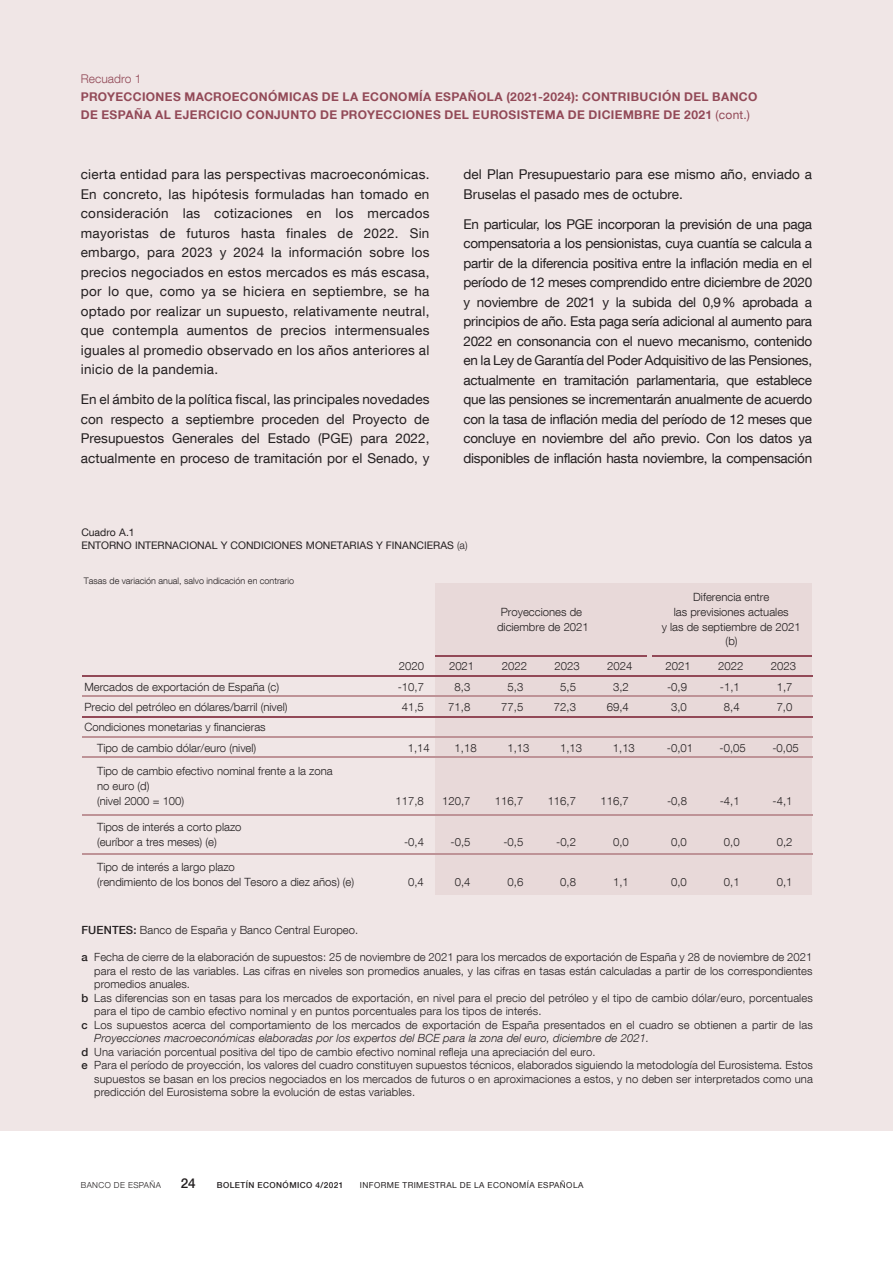
<style>
.page{position:relative;width:893px;height:1263px;background:#fff}
.page>*{position:absolute;margin:0;border:0;box-sizing:border-box;transform-origin:0 0}
.Texto_recuadro{font:13.5px/19.5px "Bd E Neue Helvetica";letter-spacing:.005em;color:#231f20;text-align:justify}
.t1{font:500 13.5px "Bd E Neue Helvetica";color:#231f20}
.t2{font:700 12px/18px "Bd E Neue Helvetica";letter-spacing:.03em;color:#924957}
.t3{font:300 12px "Bd E Neue Helvetica";letter-spacing:.005em;color:#924957}
.t4{font:300 11.4px/15px "Bd E Neue Helvetica";color:#231f20;text-align:center}
.t5{font:300 11.25px "Bd E Neue Helvetica";letter-spacing:.01em;color:#231f20}
.t6{font:italic 300 11.25px "Bd E Neue Helvetica";letter-spacing:.01em;color:#231f20}
.t7{font:10.5px/12.6px "Bd E Neue Helvetica";color:#231f20}
.t8{font:300 9px "Bd E Neue Helvetica";color:#231f20}
.t9{font:8.25px "Bd E Neue Helvetica";letter-spacing:.05em;color:#231f20}
.t10{font:500 8.25px "Bd E Neue Helvetica";letter-spacing:.05em;color:#231f20}
.t11{font:300 8.25px "Bd E Neue Helvetica";letter-spacing:.05em;color:#231f20}
.s1{font-weight:400}
.s2{font-weight:300}
.s3{font-weight:500}
</style>
<div class="page">
<div style="left:0;top:0;width:893px;height:1131px;background:#f0e6e6"></div>
<div style="left:436px;top:583px;width:376px;height:312px;background:#e8d9d9"></div>
<hr style="left:436px;top:655px;width:211px;height:1px;background:#924957">
<hr style="left:652px;top:655px;width:160px;height:1px;background:#924957">
<hr style="left:82px;top:675px;width:730px;height:2px;background:#924957">
<hr style="left:82px;top:696px;width:730px;height:1px;background:#be9397">
<hr style="left:82px;top:716px;width:730px;height:1px;background:#924957">
<hr style="left:82px;top:736px;width:730px;height:2px;background:#be9397">
<hr style="left:82px;top:757px;width:730px;height:1px;background:#be9397">
<hr style="left:82px;top:814px;width:730px;height:1px;background:#be9397">
<hr style="left:82px;top:854px;width:730px;height:1px;background:#be9397">
<p class="t3" style="left:81px;top:72px;width:62px">Recuadro 1</p>
<p class="t2" style="left:81px;top:88px;width:678px">PROYECCIONES MACROECONÓMICAS DE LA ECONOMÍA ESPAÑOLA (2021-2024): CONTRIBUCIÓN DEL BANCO<br>DE ESPAÑA AL EJERCICIO CONJUNTO DE PROYECCIONES DEL EUROSISTEMA DE DICIEMBRE DE 2021 <span class="s1">(cont.)</span></p>
<p class="Texto_recuadro" style="left:81px;top:164px;width:350px">cierta entidad para las perspectivas macroeconómicas.<br>En concreto, las hipótesis formuladas han tomado en consideración las cotizaciones en los mercados mayoristas de futuros hasta finales de 2022. Sin embargo, para 2023 y 2024 la información sobre los precios negociados en estos mercados es más escasa, por lo que, como ya se hiciera en septiembre, se ha optado por realizar un supuesto, relativamente neutral, que contempla aumentos de precios intermensuales iguales al promedio observado en los años anteriores al inicio de la pandemia.</p>
<p class="Texto_recuadro" style="left:81px;top:390px;width:350px">En el ámbito de la política fiscal, las principales novedades con respecto a septiembre proceden del Proyecto de Presupuestos Generales del Estado (PGE) para 2022, actualmente en proceso de tramitación por el Senado, y</p>
<p class="Texto_recuadro" style="left:463px;top:164px;width:350px">del Plan Presupuestario para ese mismo año, enviado a<br>Bruselas el pasado mes de octubre.</p>
<p class="Texto_recuadro" style="left:463px;top:214px;width:350px">En particular, los PGE incorporan la previsión de una paga compensatoria a los pensionistas, cuya cuantía se calcula a partir de la diferencia positiva entre la inflación media en el período de 12 meses comprendido entre diciembre de 2020 y noviembre de 2021 y la subida del 0,9% aprobada a principios de año. Esta paga sería adicional al aumento para 2022 en consonancia con el nuevo mecanismo, contenido en la Ley de Garantía del Poder Adquisitivo de las Pensiones, actualmente en tramitación parlamentaria, que establece que las pensiones se incrementarán anualmente de acuerdo con la tasa de inflación media del período de 12 meses que concluye en noviembre del año previo. Con los datos ya disponibles de inflación hasta noviembre, la compensación</p>
<p class="t7" style="left:81px;top:526px;width:388px">Cuadro A.1<br>ENTORNO INTERNACIONAL Y CONDICIONES MONETARIAS Y FINANCIERAS <span class="s2">(a)</span></p>
<p class="t8" style="left:84px;top:575px;width:212px">Tasas de variación anual, salvo indicación en contrario</p>
<p class="t4" style="left:497px;top:604px;width:93px">Proyecciones de diciembre de 2021</p>
<p class="t4" style="left:662px;top:589px;width:141px">Diferencia entre<br>las previsiones actuales<br>y las de septiembre de 2021 (b)</p>
<p class="t4" style="left:399px;top:658px;width:27px">2020</p>
<p class="t4" style="left:449px;top:658px;width:27px">2021</p>
<p class="t4" style="left:502px;top:658px;width:27px">2022</p>
<p class="t4" style="left:554px;top:658px;width:27px">2023</p>
<p class="t4" style="left:607px;top:658px;width:27px">2024</p>
<p class="t4" style="left:665px;top:658px;width:27px">2021</p>
<p class="t4" style="left:718px;top:658px;width:27px">2022</p>
<p class="t4" style="left:771px;top:658px;width:27px">2023</p>
<p class="t4" style="left:84px;top:679px;width:196px">Mercados de exportación de España (c)</p>
<p class="t4" style="left:398px;top:679px;width:28px">-10,7</p>
<p class="t4" style="left:455px;top:679px;width:17px">8,3</p>
<p class="t4" style="left:508px;top:679px;width:17px">5,3</p>
<p class="t4" style="left:560px;top:679px;width:17px">5,5</p>
<p class="t4" style="left:613px;top:679px;width:17px">3,2</p>
<p class="t4" style="left:667px;top:679px;width:21px">-0,9</p>
<p class="t4" style="left:720px;top:679px;width:21px">-1,1</p>
<p class="t4" style="left:777px;top:679px;width:17px">1,7</p>
<p class="t4" style="left:84px;top:699px;width:205px">Precio del petróleo en dólares/barril (nivel)</p>
<p class="t4" style="left:402px;top:699px;width:24px">41,5</p>
<p class="t4" style="left:448px;top:699px;width:24px">71,8</p>
<p class="t4" style="left:501px;top:699px;width:24px">77,5</p>
<p class="t4" style="left:554px;top:699px;width:24px">72,3</p>
<p class="t4" style="left:607px;top:699px;width:24px">69,4</p>
<p class="t4" style="left:671px;top:699px;width:17px">3,0</p>
<p class="t4" style="left:724px;top:699px;width:17px">8,4</p>
<p class="t4" style="left:777px;top:699px;width:17px">7,0</p>
<p class="t4" style="left:84px;top:717px;width:183px;line-height:20.4px">Condiciones monetarias y financieras<br>Tipo de cambio dólar/euro (nivel)</p>
<p class="t4" style="left:408px;top:740px;width:24px">1,14</p>
<p class="t4" style="left:455px;top:740px;width:24px">1,18</p>
<p class="t4" style="left:507px;top:740px;width:24px">1,13</p>
<p class="t4" style="left:560px;top:740px;width:24px">1,13</p>
<p class="t4" style="left:613px;top:740px;width:24px">1,13</p>
<p class="t4" style="left:667px;top:740px;width:28px">-0,01</p>
<p class="t4" style="left:720px;top:740px;width:28px">-0,05</p>
<p class="t4" style="left:772px;top:740px;width:28px">-0,05</p>
<p class="t4" style="left:97px;top:764px;width:237px;text-align:left">Tipo de cambio efectivo nominal frente a la zona no euro (d)<br>(nivel 2000 = 100)</p>
<p class="t4" style="left:97px;top:820px;width:146px;text-align:left">Tipos de interés a corto plazo (euríbor a tres meses) (e)</p>
<p class="t4" style="left:97px;top:860px;width:259px;text-align:left">Tipo de interés a largo plazo<br>(rendimiento de los bonos del Tesoro a diez años) (e)</p>
<p class="t4" style="left:396px;top:793px;width:30px">117,8</p>
<p class="t4" style="left:442px;top:793px;width:30px">120,7</p>
<p class="t4" style="left:495px;top:793px;width:30px">116,7</p>
<p class="t4" style="left:548px;top:793px;width:30px">116,7</p>
<p class="t4" style="left:600px;top:793px;width:30px">116,7</p>
<p class="t4" style="left:667px;top:793px;width:21px">-0,8</p>
<p class="t4" style="left:720px;top:793px;width:21px">-4,1</p>
<p class="t4" style="left:772px;top:793px;width:21px">-4,1</p>
<p class="t4" style="left:404px;top:835px;width:21px">-0,4</p>
<p class="t4" style="left:451px;top:835px;width:21px">-0,5</p>
<p class="t4" style="left:503px;top:835px;width:21px">-0,5</p>
<p class="t4" style="left:556px;top:835px;width:21px">-0,2</p>
<p class="t4" style="left:613px;top:835px;width:17px">0,0</p>
<p class="t4" style="left:671px;top:835px;width:17px">0,0</p>
<p class="t4" style="left:724px;top:835px;width:17px">0,0</p>
<p class="t4" style="left:777px;top:835px;width:17px">0,2</p>
<p class="t4" style="left:408px;top:874px;width:17px">0,4</p>
<p class="t4" style="left:455px;top:874px;width:17px">0,4</p>
<p class="t4" style="left:508px;top:874px;width:17px">0,6</p>
<p class="t4" style="left:560px;top:874px;width:17px">0,8</p>
<p class="t4" style="left:613px;top:874px;width:17px">1,1</p>
<p class="t4" style="left:671px;top:874px;width:17px">0,0</p>
<p class="t4" style="left:724px;top:874px;width:17px">0,1</p>
<p class="t4" style="left:777px;top:874px;width:17px">0,1</p>
<p class="t5" style="left:82px;top:923px;width:278px"><span class="s3">FUENTES:</span> Banco de España y Banco Central Europeo.</p>
<p class="t5" style="left:82px;top:950px;width:732px"><span class="s3">a</span> Fecha de cierre de la elaboración de supuestos: 25 de noviembre de 2021 para los mercados de exportación de España y 28 de noviembre de 2021</p>
<p class="t5" style="left:94px;top:964px;width:720px">para el resto de las variables. Las cifras en niveles son promedios anuales, y las cifras en tasas están calculadas a partir de los correspondientes</p>
<p class="t5" style="left:94px;top:977px;width:97px">promedios anuales.</p>
<p class="t5" style="left:82px;top:991px;width:733px"><span class="s3">b</span> Las diferencias son en tasas para los mercados de exportación, en nivel para el precio del petróleo y el tipo de cambio dólar/euro, porcentuales</p>
<p class="t5" style="left:94px;top:1004px;width:449px">para el tipo de cambio efectivo nominal y en puntos porcentuales para los tipos de interés.</p>
<p class="t5" style="left:82px;top:1018px;width:733px"><span class="s3">c</span> Los supuestos acerca del comportamiento de los mercados de exportación de España presentados en el cuadro se obtienen a partir de las</p>
<p class="t6" style="left:94px;top:1031px;width:557px">Proyecciones macroeconómicas elaboradas por los expertos del BCE para la zona del euro, diciembre de 2021.</p>
<p class="t5" style="left:82px;top:1045px;width:515px"><span class="s3">d</span> Una variación porcentual positiva del tipo de cambio efectivo nominal refleja una apreciación del euro.</p>
<p class="t5" style="left:82px;top:1058px;width:733px"><span class="s3">e</span> Para el período de proyección, los valores del cuadro constituyen supuestos técnicos, elaborados siguiendo la metodología del Eurosistema. Estos</p>
<p class="t5" style="left:94px;top:1072px;width:720px">supuestos se basan en los precios negociados en los mercados de futuros o en aproximaciones a estos, y no deben ser interpretados como una</p>
<p class="t5" style="left:94px;top:1085px;width:322px">predicción del Eurosistema sobre la evolución de estas variables.</p>
<p class="t11" style="left:81px;top:1180px;width:82px">BANCO DE ESPAÑA</p>
<p class="t1" style="left:181px;top:1175px;width:16px">24</p>
<p class="t10" style="left:217px;top:1180px;width:128px">BOLETÍN ECONÓMICO 4/2021</p>
<p class="t9" style="left:360px;top:1180px;width:225px">INFORME TRIMESTRAL DE LA ECONOMÍA ESPAÑOLA</p>
</div>
